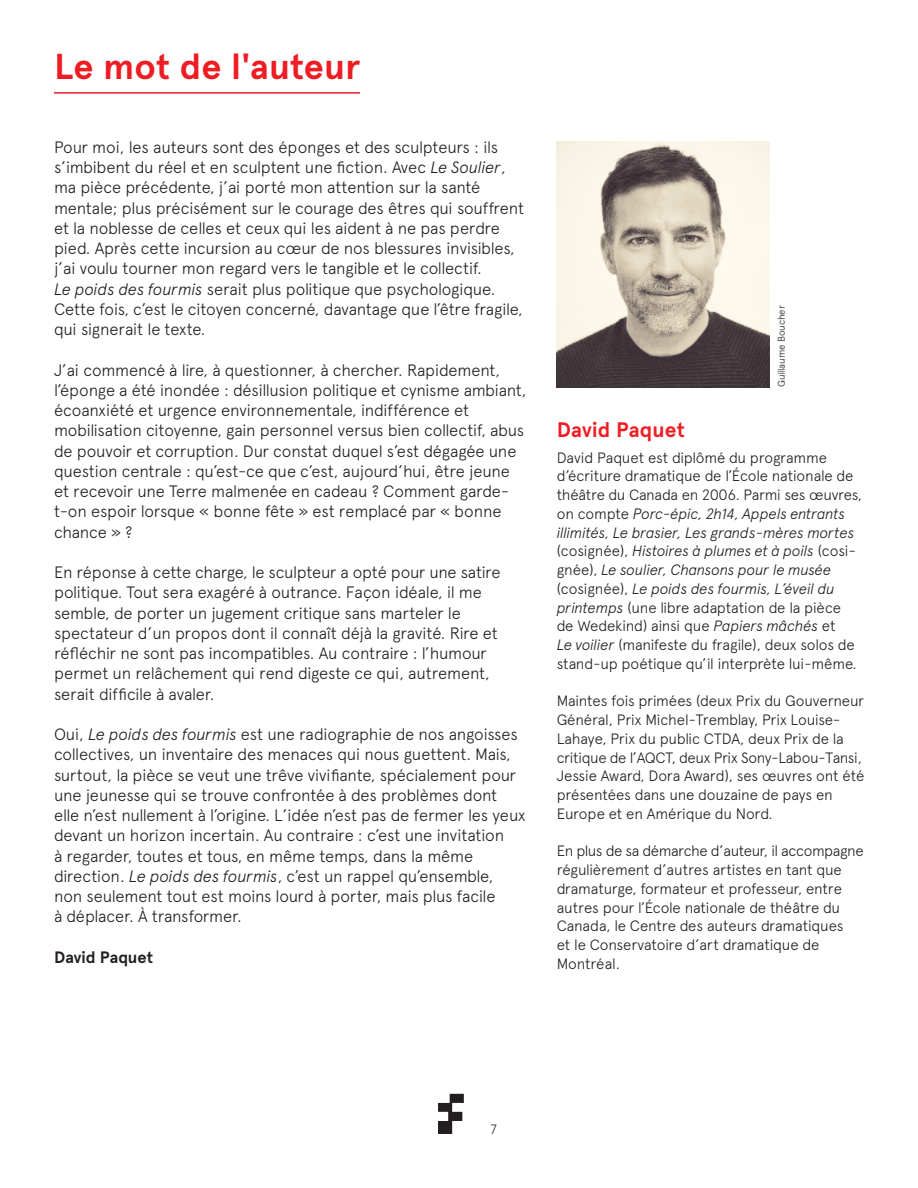
<style>
.page{position:relative;width:918px;height:1188px;background:#fff}
.page>*{position:absolute;margin:0;border:0;box-sizing:border-box;transform-origin:0 0}
.t1{font:700 36px "Apercu";letter-spacing:.005em;color:#ee1d23}
.t2{font:700 21px "Apercu";letter-spacing:.01em;color:#ee1d23}
.t3{font:300 16.5px/20.2px "Apercu";letter-spacing:-.015em;color:#231f20}
.t4{font:700 16.5px "Apercu";letter-spacing:.005em;color:#231f20}
.t5{font:300 15px/18.8px "Apercu";letter-spacing:-.015em;color:#231f20}
.t6{font:300 13.5px "Apercu";color:#231f20}
.t7{font:300 9.75px "Apercu";letter-spacing:-.01em;color:#231f20}
.s1{font-style:italic}
</style>
<div class="page">
<svg style="left:438px;top:1094px;width:26px;height:40px"></svg>
<hr style="left:54px;top:92px;width:306px;height:2px;background:#ee1d23">
<img style="left:557px;top:141px;width:213px;height:246px">
<h1 class="t1" style="left:54px;top:44px;width:308px">Le mot de l'auteur</h1>
<p class="t3" style="left:54px;top:137px;width:472px">Pour moi, les auteurs sont des éponges et des sculpteurs : ils s’imbibent du réel et en sculptent une fiction. Avec <span class="s1">Le Soulier</span>, ma pièce précédente, j’ai porté mon attention sur la santé mentale; plus précisément sur le courage des êtres qui souffrent et la noblesse de celles et ceux qui les aident à ne pas perdre pied. Après cette incursion au cœur de nos blessures invisibles, j’ai voulu tourner mon regard vers le tangible et le collectif.<br><span class="s1">Le poids des fourmis</span> serait plus politique que psychologique.<br>Cette fois, c’est le citoyen concerné, davantage que l’être fragile, qui signerait le texte.</p>
<p class="t3" style="left:54px;top:360px;width:474px">J’ai commencé à lire, à questionner, à chercher. Rapidement, l’éponge a été inondée : désillusion politique et cynisme ambiant, écoanxiété et urgence environnementale, indifférence et mobilisation citoyenne, gain personnel versus bien collectif, abus de pouvoir et corruption. Dur constat duquel s’est dégagée une question centrale : qu’est-ce que c’est, aujourd’hui, être jeune et recevoir une Terre malmenée en cadeau ? Comment garde&shy;t-on espoir lorsque « bonne fête » est remplacé par « bonne chance » ?</p>
<p class="t3" style="left:54px;top:562px;width:448px">En réponse à cette charge, le sculpteur a opté pour une satire politique. Tout sera exagéré à outrance. Façon idéale, il me semble, de porter un jugement critique sans marteler le spectateur d’un propos dont il connaît déjà la gravité. Rire et réfléchir ne sont pas incompatibles. Au contraire : l’humour permet un relâchement qui rend digeste ce qui, autrement, serait difficile à avaler.</p>
<p class="t3" style="left:54px;top:724px;width:473px">Oui, <span class="s1">Le poids des fourmis</span> est une radiographie de nos angoisses collectives, un inventaire des menaces qui nous guettent. Mais, surtout, la pièce se veut une trêve vivifiante, spécialement pour une jeunesse qui se trouve confrontée à des problèmes dont elle n’est nullement à l’origine. L’idée n’est pas de fermer les yeux devant un horizon incertain. Au contraire : c’est une invitation<br>à regarder, toutes et tous, en même temps, dans la même direction. <span class="s1">Le poids des fourmis</span>, c’est un rappel qu’ensemble, non seulement tout est moins lourd à porter, mais plus facile<br>à déplacer. À transformer.</p>
<p class="t4" style="left:54px;top:947px;width:101px">David Paquet</p>
<p class="t7" style="left:776px;top:387px;width:83px;rotate:-90deg">Guillaume Boucher</p>
<p class="t2" style="left:557px;top:417px;width:130px">David Paquet</p>
<p class="t5" style="left:557px;top:448px;width:307px">David Paquet est diplômé du programme d’écriture dramatique de l’École nationale de théâtre du Canada en 2006. Parmi ses œuvres, on compte <span class="s1">Porc-épic, 2h14, Appels entrants illimités, Le brasier, Les grands-mères mortes </span>(cosignée), <span class="s1">Histoires à plumes et à poils</span> (cosi&shy;gnée), <span class="s1">Le soulier, Chansons pour le musée </span>(cosignée), <span class="s1">Le poids des fourmis, L’éveil du printemps</span> (une libre adaptation de la pièce<br>de Wedekind) ainsi que <span class="s1">Papiers mâchés</span> et<br><span class="s1">Le voilier</span> (manifeste du fragile), deux solos de stand-up poétique qu’il interprète lui-même.</p>
<p class="t5" style="left:557px;top:692px;width:309px">Maintes fois primées (deux Prix du Gouverneur Général, Prix Michel-Tremblay, Prix Louise-Lahaye, Prix du public CTDA, deux Prix de la critique de l’AQCT, deux Prix Sony-Labou-Tansi, Jessie Award, Dora Award), ses œuvres ont été présentées dans une douzaine de pays en Europe et en Amérique du Nord.</p>
<p class="t5" style="left:557px;top:842px;width:309px">En plus de sa démarche d’auteur, il accompagne régulièrement d’autres artistes en tant que dramaturge, formateur et professeur, entre autres pour l’École nationale de théâtre du Canada, le Centre des auteurs dramatiques<br>et le Conservatoire d’art dramatique de Montréal.</p>
<p class="t6" style="left:491px;top:1121px;width:8px">7</p>
</div>
